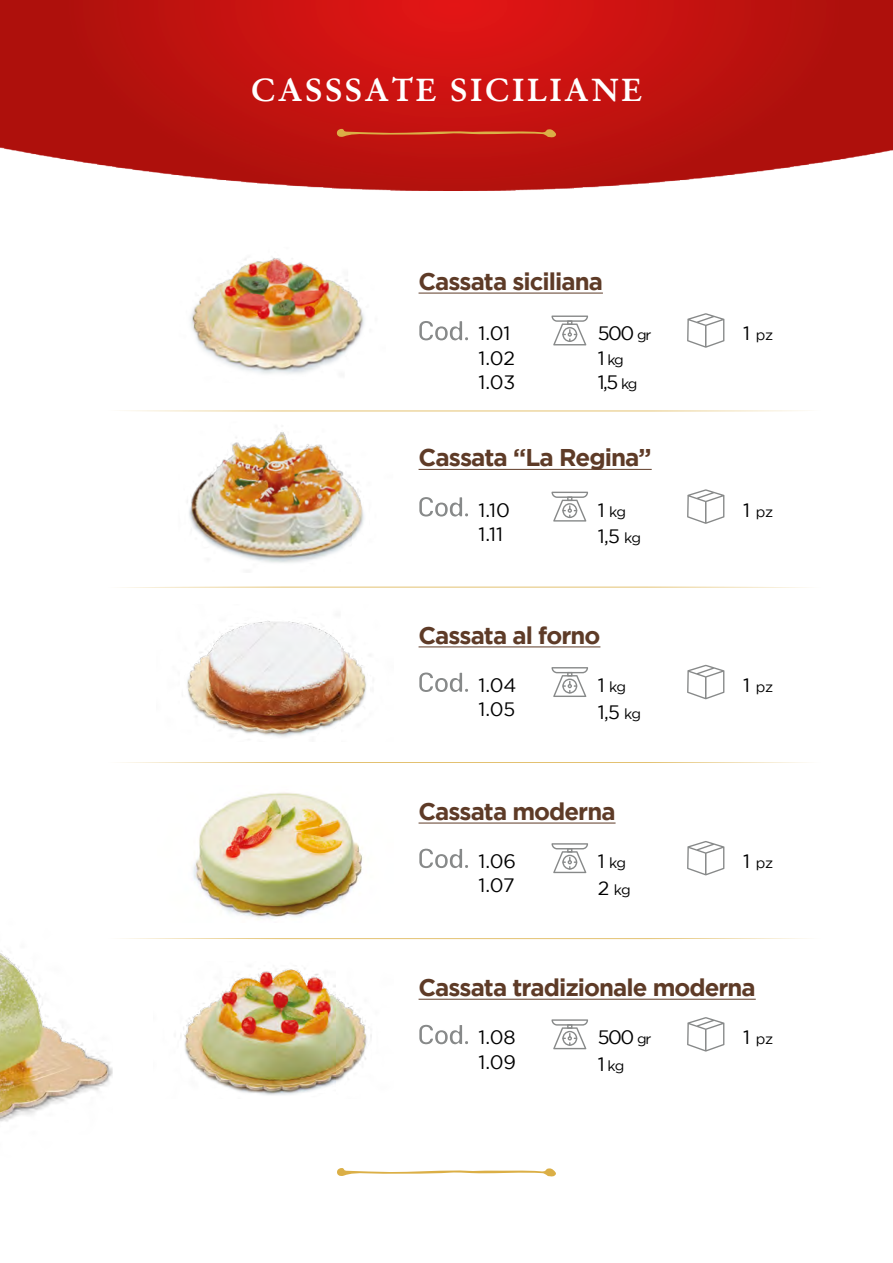
<style>
.page{position:relative;width:893px;height:1263px;background:#fff}
.page>*{position:absolute;margin:0;border:0;box-sizing:border-box;transform-origin:0 0}
.t1{font:600 32.25px "Garamond";letter-spacing:.08em;color:#fff}
.t2{font:700 24.15px "Gotham";letter-spacing:-.04em;color:#5e3b27}
.t3{font:700 24px "Gotham";letter-spacing:-.04em;color:#5e3b27}
.t4{font:19.35px/24.2px "Gotham";letter-spacing:-.005em;color:#000}
.t5{font:14.55px/26.4px "Gotham";letter-spacing:-.065em;color:#000}
.s1{font-size:14.55px}
.s2{font-size:19.35px}
</style>
<div class="page">
<img style="left:0;top:951px;width:113px;height:171px">
<img style="left:190px;top:258px;width:175px;height:116px">
<img style="left:189px;top:432px;width:175px;height:131px">
<img style="left:187px;top:621px;width:180px;height:116px">
<img style="left:193px;top:792px;width:170px;height:128px">
<img style="left:180px;top:968px;width:192px;height:127px">
<img style="left:0;top:0;width:893px;height:191px">
<svg style="left:337px;top:128px;width:219px;height:10px;background:#c8391d"></svg>
<svg style="left:337px;top:1168px;width:219px;height:9px"></svg>
<svg style="left:120px;top:410px;width:688px;height:2px"></svg>
<svg style="left:120px;top:586px;width:688px;height:2px"></svg>
<svg style="left:120px;top:762px;width:688px;height:1px"></svg>
<svg style="left:120px;top:938px;width:688px;height:1px"></svg>
<hr style="left:419px;top:999px;width:337px;height:1px;background:#5e3b27">
<svg style="left:419px;top:1024px;width:49px;height:21px"></svg>
<svg style="left:551px;top:1019px;width:37px;height:30px"></svg>
<svg style="left:687px;top:1017px;width:37px;height:34px"></svg>
<hr style="left:419px;top:823px;width:197px;height:1px;background:#5e3b27">
<svg style="left:419px;top:848px;width:49px;height:20px"></svg>
<svg style="left:551px;top:843px;width:37px;height:30px"></svg>
<svg style="left:687px;top:841px;width:37px;height:34px"></svg>
<hr style="left:419px;top:647px;width:181px;height:1px;background:#5e3b27">
<svg style="left:419px;top:672px;width:49px;height:20px"></svg>
<svg style="left:551px;top:667px;width:37px;height:30px"></svg>
<svg style="left:687px;top:665px;width:37px;height:34px"></svg>
<svg style="left:419px;top:321px;width:49px;height:20px"></svg>
<svg style="left:551px;top:315px;width:37px;height:30px"></svg>
<svg style="left:687px;top:313px;width:37px;height:35px"></svg>
<hr style="left:419px;top:469px;width:233px;height:1px;background:#5e3b27">
<svg style="left:419px;top:497px;width:49px;height:20px"></svg>
<svg style="left:551px;top:492px;width:37px;height:30px"></svg>
<svg style="left:687px;top:489px;width:37px;height:35px"></svg>
<hr style="left:419px;top:293px;width:184px;height:1px;background:#5e3b27">
<h1 class="t1" style="left:251px;top:70px;width:392px">CASSSATE SICILIANE</h1>
<p class="t3" style="left:419px;top:267px;width:186px">Cassata siciliana</p>
<p class="t4" style="left:478px;top:321px;width:38px">1.01<br>1.02<br>1.03</p>
<p class="t4" style="left:598px;top:321px;width:55px">500 <span class="s1">gr</span></p>
<p class="t5" style="left:598px;top:346px;width:28px"><span class="s2">1</span> kg</p>
<p class="t4" style="left:598px;top:370px;width:41px">1,5 <span class="s1">kg</span></p>
<p class="t2" style="left:419px;top:444px;width:235px">Cassata “La Regina”</p>
<p class="t4" style="left:478px;top:497px;width:33px">1.10<br>1.11</p>
<p class="t5" style="left:598px;top:498px;width:30px"><span class="s2">1</span> kg</p>
<p class="t4" style="left:598px;top:524px;width:45px">1,5 <span class="s1">kg</span></p>
<p class="t3" style="left:419px;top:621px;width:183px">Cassata al forno</p>
<p class="t4" style="left:478px;top:673px;width:40px">1.04<br>1.05</p>
<p class="t5" style="left:598px;top:673px;width:30px"><span class="s2">1</span> kg</p>
<p class="t4" style="left:598px;top:699px;width:45px">1,5 <span class="s1">kg</span></p>
<p class="t3" style="left:419px;top:797px;width:198px">Cassata moderna</p>
<p class="t4" style="left:478px;top:849px;width:39px">1.06<br>1.07</p>
<p class="t5" style="left:598px;top:849px;width:34px"><span class="s2">1</span> kg<br><span class="s2">2</span> kg</p>
<p class="t5" style="left:743px;top:322px;width:32px"><span class="s2">1</span> pz</p>
<p class="t5" style="left:743px;top:498px;width:32px"><span class="s2">1</span> pz</p>
<p class="t5" style="left:743px;top:673px;width:32px"><span class="s2">1</span> pz</p>
<p class="t5" style="left:743px;top:849px;width:32px"><span class="s2">1</span> pz</p>
<p class="t3" style="left:419px;top:974px;width:339px">Cassata tradizionale moderna</p>
<p class="t4" style="left:478px;top:1025px;width:39px">1.08<br>1.09</p>
<p class="t4" style="left:598px;top:1025px;width:55px">500 <span class="s1">gr</span></p>
<p class="t5" style="left:743px;top:1026px;width:32px"><span class="s2">1</span> pz</p>
<p class="t5" style="left:598px;top:1052px;width:28px"><span class="s2">1</span> kg</p>
</div>
